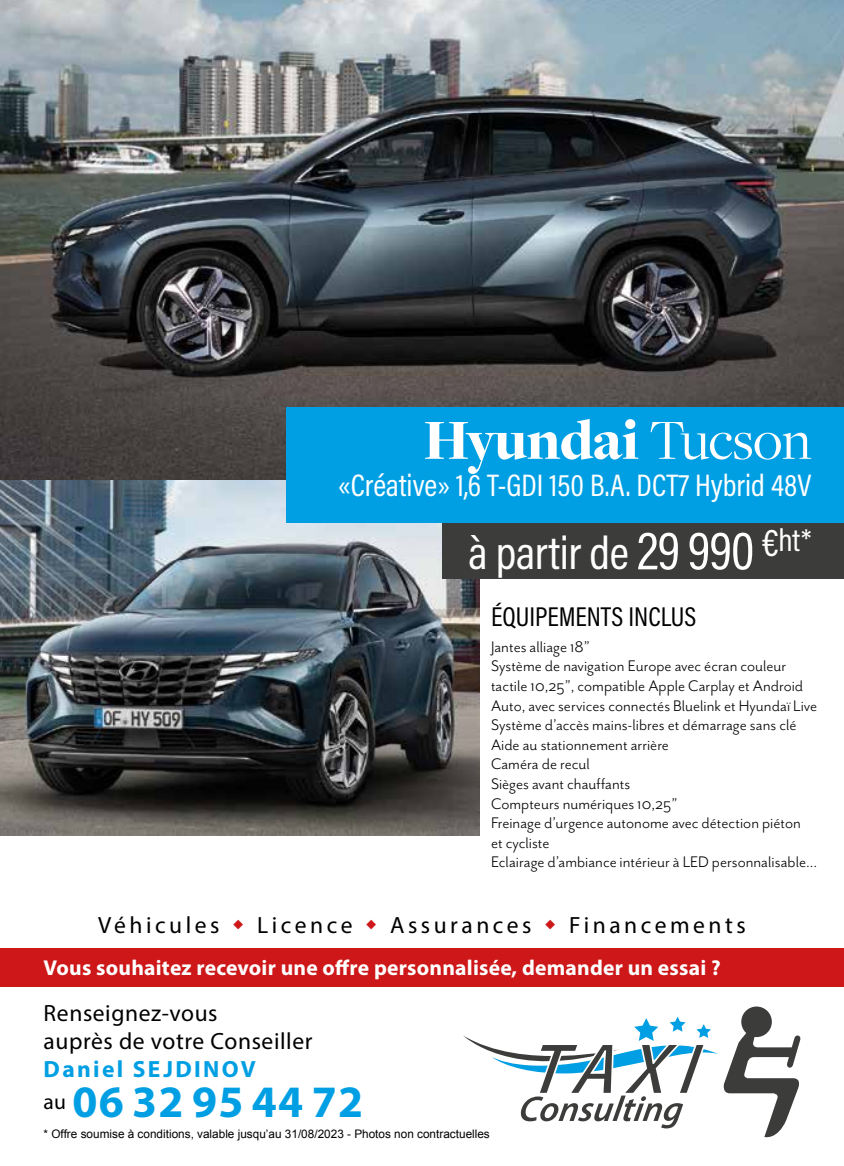
<style>
.page{position:relative;width:844px;height:1166px;background:#fff}
.page>*{position:absolute;margin:0;border:0;box-sizing:border-box;transform-origin:0 0}
.t1{font:900 58.8px "Freight Disp Pro";letter-spacing:-.01em;color:#fff}
.t2{font:47.07px "Acumin Pro Cond";letter-spacing:-.01em;color:#fff}
.t3{font:700 45.15px "Myriad Pro";letter-spacing:.03em;color:#009fe3}
.t4{font:31.32px "Acumin Pro Cond";color:#fff}
.t5{font:27.47px "Acumin Pro Cond";color:#000}
.t6{font:23.62px/28.2px "Myriad Pro";letter-spacing:.025em;color:#000}
.t7{font:23.62px "Myriad Pro";letter-spacing:.15em;color:#000}
.t8{font:700 23.62px "Myriad Pro";letter-spacing:.1em;color:#009fe3}
.t9{font:700 21.53px "Myriad Pro";letter-spacing:.01em;color:#fff}
.t10{font:17.68px/19.6px "Mr Eaves San OT";color:#000}
.t11{font:11.72px "Arial";color:#000}
.s1{font-weight:400}
.s2{font-size:54.95px}
</style>
<div class="page">
<img style="left:0;top:479px;width:479px;height:357px">
<img style="left:0;top:0;width:843px;height:479px">
<div style="left:443px;top:523px;width:400px;height:55px;background:#3c3c3b"></div>
<div style="left:741px;top:1006px;width:30px;height:31px;background:#3c3c3b;border-radius:50%"></div>
<svg style="left:463px;top:1016px;width:337px;height:121px"></svg>
<div style="left:286px;top:407px;width:557px;height:116px;background:#009fe3"></div>
<div style="left:0;top:948px;width:843px;height:39px;background:#cd1719"></div>
<h1 class="t1" style="left:424px;top:401px;width:389px">Hyundai <span class="s1">Tucson</span></h1>
<h3 class="t4" style="left:338px;top:465px;width:474px">«Créative» 1,6 T-GDI 150 B.A. DCT7 Hybrid 48V</h3>
<h2 class="t2" style="left:468px;top:523px;width:345px">à partir de <span class="s2">29 990</span> <sup>€</sup><sup>ht*</sup></h2>
<h3 class="t5" style="left:491px;top:599px;width:207px">ÉQUIPEMENTS INCLUS</h3>
<p class="t10" style="left:491px;top:637px;width:328px">Jantes alliage 18”<br>Système de navigation Europe avec écran couleur tactile 10,25”, compatible Apple Carplay et Android Auto, avec services connectés Bluelink et Hyundaï Live Système d’accès mains-libres et démarrage sans clé Aide au stationnement arrière<br>Caméra de recul<br>Sièges avant chauffants<br>Compteurs numériques 10,25”<br>Freinage d’urgence autonome avec détection piéton<br>et cycliste<br>Eclairage d’ambiance intérieur à LED personnalisable...</p>
<h3 class="t7" style="left:98px;top:911px;width:123px">Véhicules</h3>
<h3 class="t7" style="left:257px;top:911px;width:97px">Licence</h3>
<h3 class="t7" style="left:390px;top:911px;width:143px">Assurances</h3>
<h3 class="t7" style="left:569px;top:911px;width:178px">Financements</h3>
<p class="t9" style="left:44px;top:954px;width:678px">Vous souhaitez recevoir une offre personnalisée, demander un essai ?</p>
<h3 class="t6" style="left:44px;top:998px;width:270px">Renseignez-vous<br>auprès de votre Conseiller</h3>
<h3 class="t8" style="left:44px;top:1054px;width:214px">Daniel SEJDINOV</h3>
<h3 class="t3" style="left:44px;top:1072px;width:321px"><sup>au</sup> 06 32 95 44 72</h3>
<p class="t11" style="left:44px;top:1125px;width:447px">* Offre soumise à conditions, valable jusqu’au 31/08/2023 - Photos non contractuelles</p>
</div>
